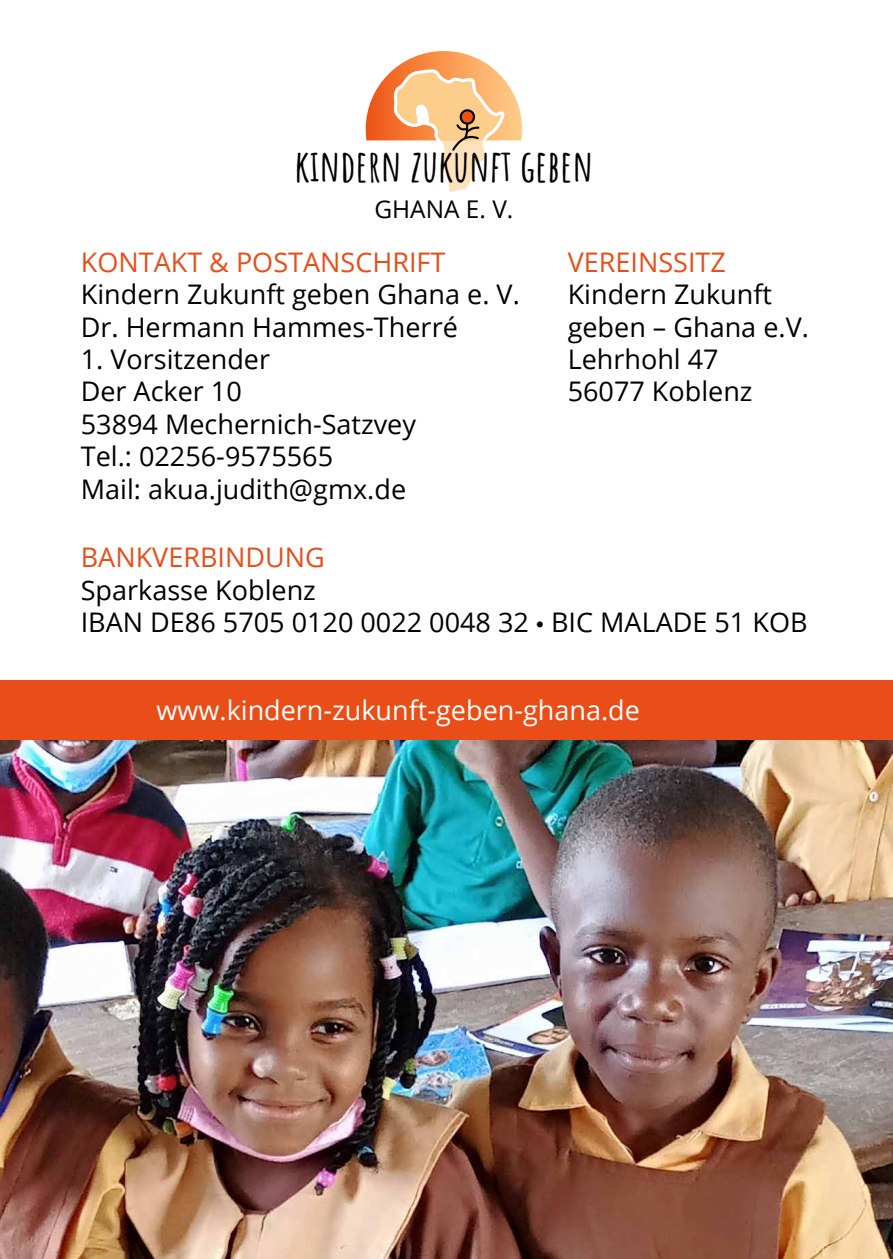
<style>
.page{position:relative;width:893px;height:1259px;background:#fff}
.page>*{position:absolute;margin:0;border:0;box-sizing:border-box;transform-origin:0 0}
.t1{font:700 43.5px "Amatic SC";color:#000}
.t2{font:27px/32.4px "Open Sans";color:#000}
.t3{font:27px "Open Sans";color:#e94d18}
.t4{font:27px "Open Sans";color:#fff}
.t5{font:24.3px "Open Sans";color:#000}
.s1{font-family:"Cabin"}
</style>
<div class="page">
<img style="left:0;top:740px;width:893px;height:519px">
<div style="left:0;top:680px;width:893px;height:60px;background:#e94d18"></div>
<svg style="left:366px;top:51px;width:156px;height:141px"></svg>
<h1 class="t1" style="left:294px;top:133px;width:300px">KINDERN ZUKUNFT GEBEN</h1>
<p class="t5" style="left:374px;top:192px;width:140px">GHANA E. V.</p>
<p class="t3" style="left:81px;top:243px;width:366px">KONTAKT &amp; POSTANSCHRIFT</p>
<p class="t2" style="left:81px;top:277px;width:441px">Kindern Zukunft geben Ghana e. V.<br>Dr. Hermann Hammes-Therré</p>
<p class="t2" style="left:81px;top:342px;width:337px">1. Vorsitzender<br>Der Acker 10<br>53894 Mechernich-Satzvey<br>Tel.: 02256-9575565<br>Mail: akua.judith@gmx.de</p>
<p class="t3" style="left:568px;top:243px;width:160px">VEREINSSITZ</p>
<p class="t2" style="left:568px;top:277px;width:243px">Kindern Zukunft geben – Ghana e.V.<br>Lehrhohl 47<br>56077 Koblenz</p>
<p class="t3" style="left:81px;top:539px;width:246px">BANKVERBINDUNG</p>
<p class="t2" style="left:81px;top:573px;width:728px">Sparkasse Koblenz<br>IBAN DE86 5705 0120 0022 0048 32 <span class="s1">•</span> BIC MALADE 51 KOB</p>
<p class="t4" style="left:156px;top:692px;width:485px">www.kindern-zukunft-geben-ghana.de</p>
</div>
